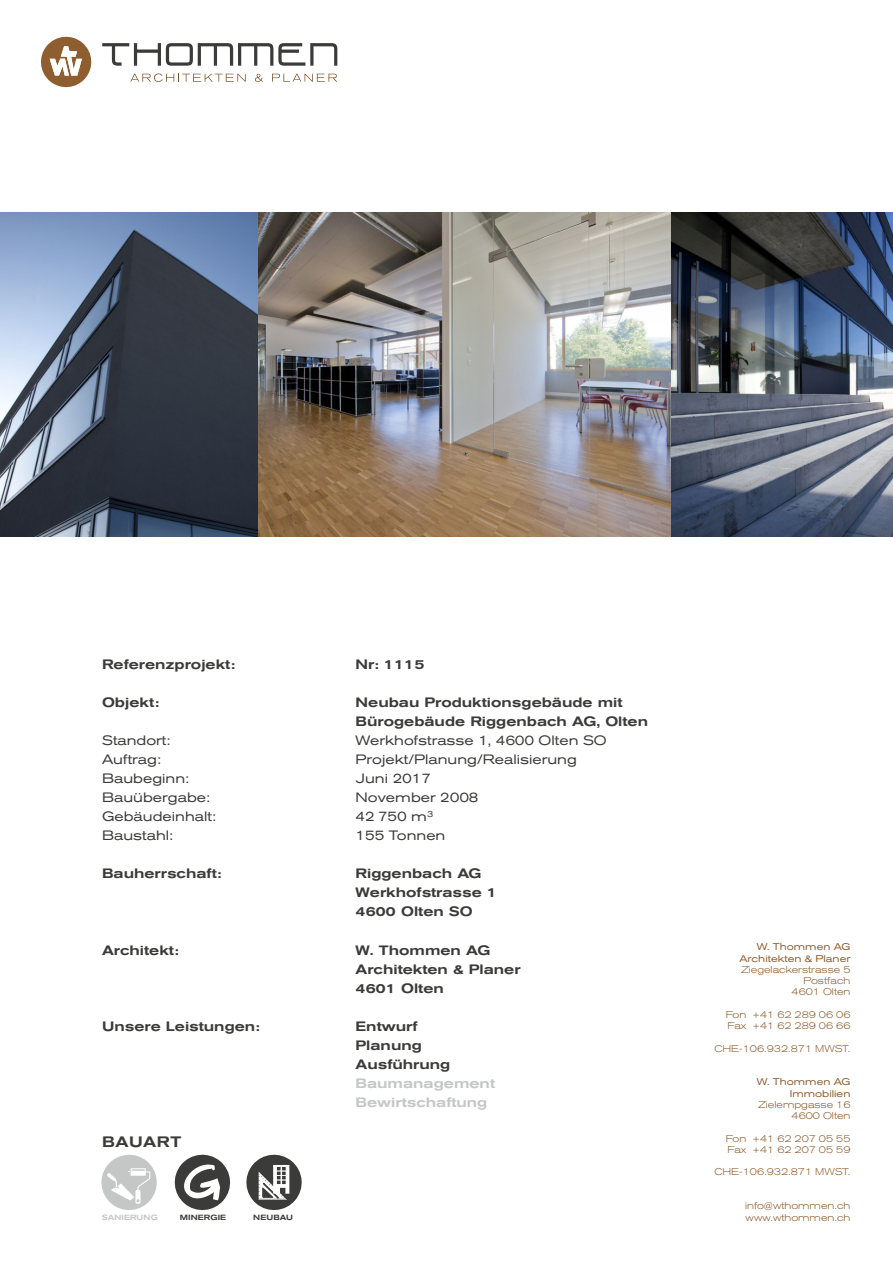
<style>
.page{position:relative;width:893px;height:1263px;background:#fff}
.page>*{position:absolute;margin:0;border:0;box-sizing:border-box;transform-origin:0 0}
.t1{font:500 expanded 15px "Akzidenz Grotesk BQ";letter-spacing:.05em;color:#3b3b3a}
.t2{font:500 expanded 13.5px/19px "Akzidenz Grotesk BQ";color:#3b3b3a}
.t3{font:expanded 13.5px "Akzidenz Grotesk BQ";color:#3b3b3a}
.t4{font:500 expanded 13.5px/19px "Akzidenz Grotesk BQ";color:#c5c6c6}
.t5{font:300 expanded 9.75px/11.2px "Akzidenz Grotesk BQ";color:#8e5d30}
.t6{font:expanded 9.75px/11.2px "Akzidenz Grotesk BQ";color:#8e5d30;text-align:right}
.t7{font:500 expanded 7.5px "Akzidenz Grotesk BQ";letter-spacing:.01em;color:#3b3b3a}
.t8{font:500 expanded 7.5px "Akzidenz Grotesk BQ";letter-spacing:.01em;color:#c5c6c6}
</style>
<div class="page">
<svg style="left:130px;top:73px;width:116px;height:9px"></svg>
<svg style="left:255px;top:74px;width:8px;height:8px"></svg>
<svg style="left:272px;top:74px;width:65px;height:8px"></svg>
<svg style="left:102px;top:43px;width:235px;height:23px"></svg>
<svg style="left:41px;top:37px;width:50px;height:50px"></svg>
<img style="left:0;top:213px;width:893px;height:323px">
<svg style="left:174px;top:1154px;width:57px;height:57px"></svg>
<svg style="left:246px;top:1154px;width:56px;height:57px"></svg>
<svg style="left:101px;top:1154px;width:56px;height:56px"></svg>
<p class="t2" style="left:102px;top:655px;width:135px">Referenzprojekt:</p>
<p class="t2" style="left:356px;top:655px;width:70px">Nr: 1115</p>
<p class="t2" style="left:102px;top:693px;width:59px">Objekt:</p>
<p class="t2" style="left:356px;top:693px;width:294px">Neubau Produktionsgebäude mit<br>Bürogebäude Riggenbach AG, Olten</p>
<p class="t3" style="left:102px;top:733px;width:70px">Standort:</p>
<p class="t3" style="left:356px;top:733px;width:253px">Werkhofstrasse 1, 4600 Olten SO</p>
<p class="t3" style="left:102px;top:752px;width:60px">Auftrag:</p>
<p class="t3" style="left:356px;top:752px;width:223px">Projekt/Planung/Realisierung</p>
<p class="t3" style="left:102px;top:771px;width:89px">Baubeginn:</p>
<p class="t3" style="left:356px;top:771px;width:77px">Juni 2017</p>
<p class="t3" style="left:102px;top:790px;width:110px">Bauübergabe:</p>
<p class="t3" style="left:356px;top:790px;width:124px">November 2008</p>
<p class="t3" style="left:102px;top:809px;width:115px">Gebäudeinhalt:</p>
<p class="t3" style="left:356px;top:809px;width:79px">42 750 m<sup>3</sup></p>
<p class="t3" style="left:102px;top:828px;width:73px">Baustahl:</p>
<p class="t3" style="left:356px;top:828px;width:91px">155 Tonnen</p>
<p class="t2" style="left:102px;top:864px;width:121px">Bauherrschaft:</p>
<p class="t2" style="left:356px;top:864px;width:143px">Riggenbach AG<br>Werkhofstrasse 1<br>4600 Olten SO</p>
<p class="t2" style="left:102px;top:940px;width:79px">Architekt:</p>
<p class="t2" style="left:356px;top:940px;width:167px">W. Thommen AG<br>Architekten &amp; Planer<br>4601 Olten</p>
<p class="t2" style="left:102px;top:1016px;width:159px">Unsere Leistungen:</p>
<p class="t2" style="left:356px;top:1016px;width:96px">Entwurf<br>Planung<br>Ausführung</p>
<p class="t4" style="left:356px;top:1073px;width:141px">Baumanagement<br>Bewirtschaftung</p>
<p class="t1" style="left:102px;top:1133px;width:81px">BAUART</p>
<p class="t8" style="left:102px;top:1213px;width:58px">SANIERUNG</p>
<p class="t7" style="left:180px;top:1213px;width:48px">MINERGIE</p>
<p class="t7" style="left:253px;top:1213px;width:41px">NEUBAU</p>
<p class="t6" style="left:739px;top:941px;width:113px">W. Thommen AG<br>Architekten &amp; Planer</p>
<p class="t5" style="left:742px;top:964px;width:110px;text-align:right">Ziegelackerstrasse 5<br>Postfach<br>4601 Olten</p>
<p class="t5" style="left:726px;top:1009px;width:126px">Fon +41 62 289 06 06<br>Fax +41 62 289 06 66</p>
<p class="t5" style="left:714px;top:1043px;width:138px">CHE-106.932.871 MWST.</p>
<p class="t6" style="left:757px;top:1076px;width:95px">W. Thommen AG<br>Immobilien</p>
<p class="t5" style="left:759px;top:1099px;width:93px;text-align:right">Zielempgasse 16<br>4600 Olten</p>
<p class="t5" style="left:726px;top:1133px;width:126px">Fon +41 62 207 05 55<br>Fax +41 62 207 05 59</p>
<p class="t5" style="left:714px;top:1166px;width:138px">CHE-106.932.871 MWST.</p>
<p class="t5" style="left:745px;top:1200px;width:107px">info@wthommen.ch www.wthommen.ch</p>
</div>
